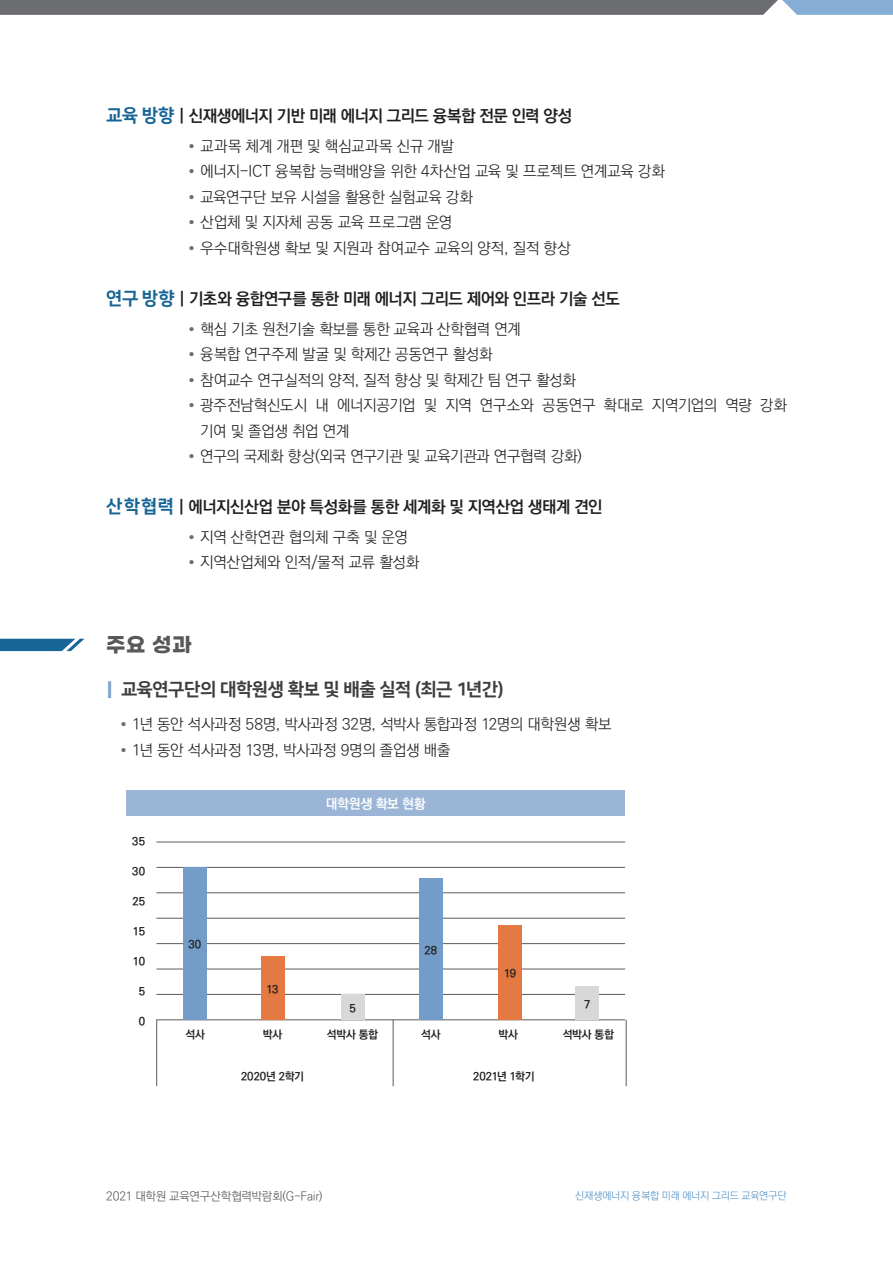
<style>
.page{position:relative;width:893px;height:1263px;background:#fff}
.page>*{position:absolute;margin:0;border:0;box-sizing:border-box;transform-origin:0 0}
.꼭지타이틀{font:700 20.25px "Gmarket Sans";color:#57585a}
.제목{font:18px "Nanum Square EB";letter-spacing:-.03em;color:#3e3e3f}
.t1{font:700 16.5px "Ko Pub Dotum";letter-spacing:-.03em;color:#231f20}
.본문단락{font:300 15.3px/25.5px "Ko Pub Dotum";letter-spacing:-.01em;color:#231f20}
.t2{font:700 13.5px "Ko Pub Dotum";letter-spacing:-.02em;color:#fff}
.t3{font:300 12px "Ko Pub Dotum";letter-spacing:-.015em;color:#57585a}
.t4{font:700 11.25px "Ko Pub Dotum";letter-spacing:-.015em;color:#231f20}
.t5{font:700 11.25px "Ko Pub Dotum";letter-spacing:-.035em;color:#231f20}
.t6{font:300 10.5px "Ko Pub Dotum";letter-spacing:-.015em;color:#5794c7}
.s1{font-family:"Nanum Square EB";font-weight:400;font-size:18px;color:#176596}
.s2{font-family:"HCR Dotum";font-weight:400;color:#6c6d70}
.s3{color:#80a4ce}
</style>
<div class="page">
<svg style="left:0;top:639px;width:84px;height:12px"></svg>
<div style="left:126px;top:790px;width:499px;height:25px;background:#9bb5d7"></div>
<hr style="left:156px;top:842px;width:469px;height:1px;background:#605958">
<hr style="left:156px;top:867px;width:469px;height:1px;background:#605958">
<hr style="left:156px;top:892px;width:469px;height:1px;background:#605958">
<hr style="left:156px;top:918px;width:469px;height:1px;background:#605958">
<hr style="left:156px;top:943px;width:469px;height:1px;background:#605958">
<hr style="left:156px;top:969px;width:469px;height:1px;background:#605958">
<hr style="left:156px;top:994px;width:469px;height:1px;background:#605958">
<hr style="left:156px;top:1019px;width:469px;height:1px;background:#605958">
<div style="left:341px;top:995px;width:23px;height:25px;background:#d8d8d8"></div>
<div style="left:419px;top:878px;width:24px;height:142px;background:#749cc9"></div>
<div style="left:498px;top:925px;width:24px;height:95px;background:#e47941"></div>
<div style="left:575px;top:986px;width:24px;height:34px;background:#d8d8d8"></div>
<div style="left:183px;top:867px;width:24px;height:153px;background:#749cc9"></div>
<div style="left:261px;top:956px;width:23px;height:64px;background:#e47941"></div>
<hr style="left:393px;top:1020px;width:1px;height:66px;background:#605958">
<hr style="left:156px;top:1020px;width:1px;height:66px;background:#605958">
<hr style="left:626px;top:1020px;width:1px;height:66px;background:#605958">
<svg style="left:0;top:0;width:893px;height:15px;background:#73787f"></svg>
<p class="t1" style="left:106px;top:108px;width:468px"><span class="s1">교육 방향</span> | 신재생에너지 기반 미래 에너지 그리드 융복합 전문 인력 양성</p>
<p class="본문단락" style="left:187px;top:134px;width:268px"><span class="s2">•</span> 교과목 체계 개편 및 핵심교과목 신규 개발</p>
<p class="본문단락" style="left:187px;top:159px;width:479px"><span class="s2">•</span> 에너지-ICT 융복합 능력배양을 위한 4차산업 교육 및 프로젝트 연계교육 강화</p>
<p class="본문단락" style="left:187px;top:185px;width:287px"><span class="s2">•</span> 교육연구단 보유 시설을 활용한 실험교육 강화</p>
<p class="본문단락" style="left:187px;top:210px;width:267px"><span class="s2">•</span> 산업체 및 지자체 공동 교육 프로그램 운영</p>
<p class="본문단락" style="left:187px;top:236px;width:385px"><span class="s2">•</span> 우수대학원생 확보 및 지원과 참여교수 교육의 양적, 질적 향상</p>
<p class="t1" style="left:106px;top:290px;width:515px"><span class="s1">연구 방향</span> | 기초와 융합연구를 통한 미래 에너지 그리드 제어와 인프라 기술 선도</p>
<p class="본문단락" style="left:187px;top:317px;width:335px"><span class="s2">•</span> 핵심 기초 원천기술 확보를 통한 교육과 산학협력 연계</p>
<p class="본문단락" style="left:187px;top:342px;width:307px"><span class="s2">•</span> 융복합 연구주제 발굴 및 학제간 공동연구 활성화</p>
<p class="본문단락" style="left:187px;top:368px;width:390px"><span class="s2">•</span> 참여교수 연구실적의 양적, 질적 향상 및 학제간 팀 연구 활성화</p>
<p class="본문단락" style="left:200px;top:393px;width:588px;text-indent:-13px"><span class="s2">•</span> 광주전남혁신도시 내 에너지공기업 및 지역 연구소와 공동연구 확대로 지역기업의 역량 강화 기여 및 졸업생 취업 연계</p>
<p class="본문단락" style="left:187px;top:444px;width:396px"><span class="s2">•</span> 연구의 국제화 향상(외국 연구기관 및 교육기관과 연구협력 강화)</p>
<p class="t1" style="left:106px;top:499px;width:498px"><span class="s1">산학협력</span> | 에너지신산업 분야 특성화를 통한 세계화 및 지역산업 생태계 견인</p>
<p class="본문단락" style="left:187px;top:525px;width:222px"><span class="s2">•</span> 지역 산학연관 협의체 구축 및 운영</p>
<p class="본문단락" style="left:187px;top:550px;width:234px"><span class="s2">•</span> 지역산업체와 인적/물적 교류 활성화</p>
<p class="꼭지타이틀" style="left:106px;top:633px;width:87px">주요 성과</p>
<p class="제목" style="left:106px;top:679px;width:399px"><span class="s3">|</span> 교육연구단의 대학원생 확보 및 배출 실적 (최근 1년간)</p>
<p class="본문단락" style="left:119px;top:712px;width:494px"><span class="s2">•</span> 1년 동안 석사과정 58명, 박사과정 32명, 석박사 통합과정 12명의 대학원생 확보</p>
<p class="본문단락" style="left:119px;top:738px;width:333px"><span class="s2">•</span> 1년 동안 석사과정 13명, 박사과정 9명의 졸업생 배출</p>
<p class="t4" style="left:132px;top:835px;width:14px">35</p>
<p class="t4" style="left:132px;top:865px;width:14px">30</p>
<p class="t4" style="left:132px;top:896px;width:14px">25</p>
<p class="t4" style="left:133px;top:926px;width:14px">15</p>
<p class="t4" style="left:133px;top:956px;width:14px">10</p>
<p class="t4" style="left:139px;top:986px;width:8px">5</p>
<p class="t4" style="left:139px;top:1016px;width:8px">0</p>
<p class="t4" style="left:188px;top:939px;width:14px">30</p>
<p class="t2" style="left:326px;top:797px;width:101px">대학원생 확보 현황</p>
<p class="t4" style="left:267px;top:983px;width:14px">13</p>
<p class="t4" style="left:349px;top:1003px;width:8px">5</p>
<p class="t4" style="left:424px;top:944px;width:14px">28</p>
<p class="t4" style="left:504px;top:968px;width:14px">19</p>
<p class="t4" style="left:584px;top:998px;width:8px">7</p>
<p class="t4" style="left:327px;top:1029px;width:53px">석박사 통합</p>
<p class="t4" style="left:499px;top:1029px;width:21px">박사</p>
<p class="t4" style="left:563px;top:1029px;width:53px">석박사 통합</p>
<p class="t4" style="left:185px;top:1029px;width:21px">석사</p>
<p class="t4" style="left:263px;top:1029px;width:21px">박사</p>
<p class="t4" style="left:421px;top:1029px;width:21px">석사</p>
<p class="t4" style="left:241px;top:1071px;width:64px">2020년 2학기</p>
<p class="t5" style="left:473px;top:1071px;width:63px">2021년 1학기</p>
<p class="t3" style="left:106px;top:1191px;width:218px">2021 대학원 교육연구산학협력박람회(G-Fair)</p>
<p class="t6" style="left:575px;top:1191px;width:213px">신재생에너지 융복합 미래 에너지 그리드 교육연구단</p>
</div>
